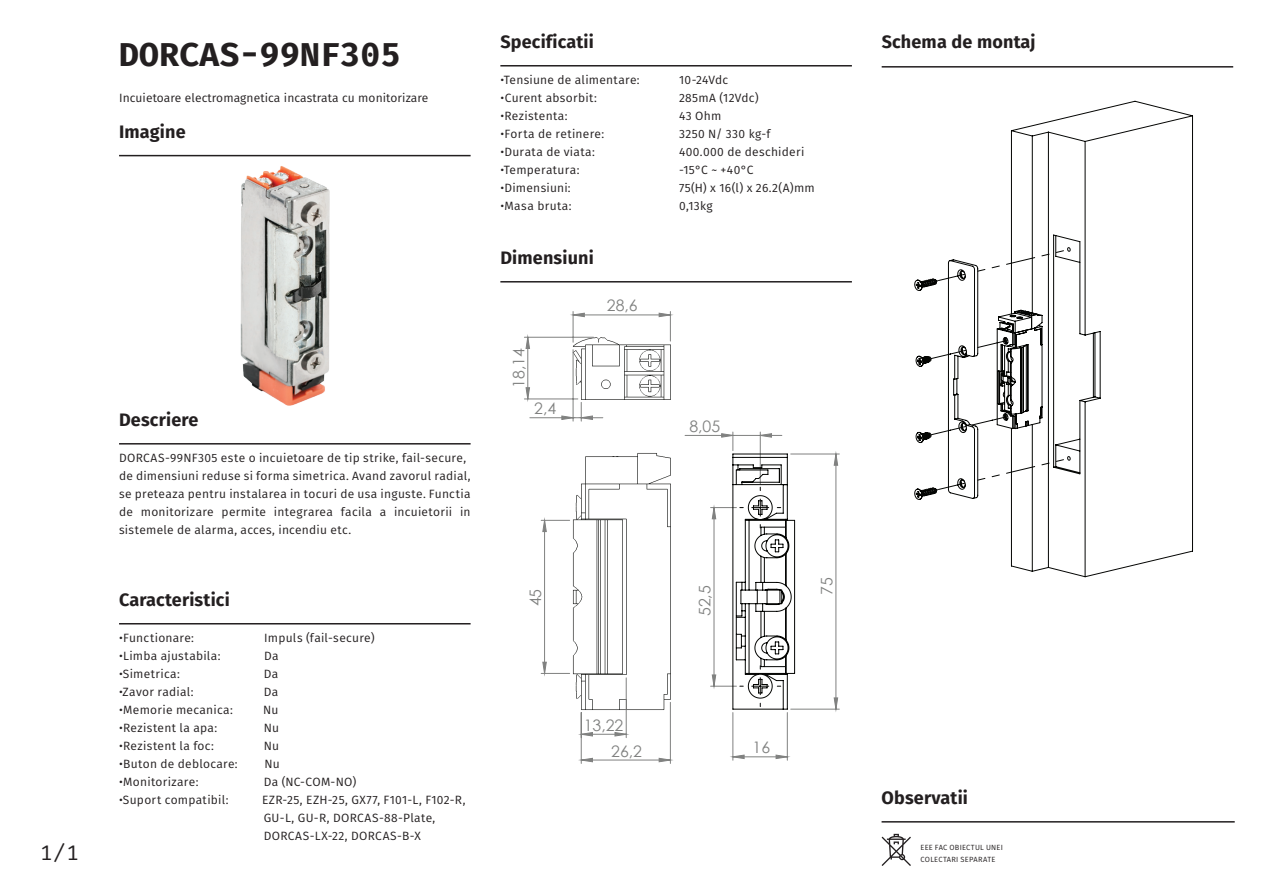
<style>
.page{position:relative;width:1263px;height:893px;background:#fff}
.page>*{position:absolute;margin:0;border:0;box-sizing:border-box;transform-origin:0 0}
.t1{font:700 33px "Fira Mono";letter-spacing:.01em;color:#231f20}
.t2{font:21px "Fira Mono";color:#231f20}
.t3{font:700 18px "Fira Sans";letter-spacing:.01em;color:#231f20}
.t4{font:15.9px "Century Gothic";color:#808180}
.t5{font:12px/18px "Fira Sans";letter-spacing:.02em;color:#231f20;text-align:justify}
.t6{font:7.5px/12px "Fira Sans";letter-spacing:.03em;color:#231f20}
</style>
<div class="page">
<hr style="left:119px;top:155px;width:352px;height:1px;background:#231f20">
<hr style="left:500px;top:65px;width:352px;height:2px;background:#231f20">
<hr style="left:119px;top:443px;width:352px;height:2px;background:#231f20">
<hr style="left:119px;top:623px;width:352px;height:1px;background:#231f20">
<hr style="left:500px;top:281px;width:352px;height:2px;background:#231f20">
<hr style="left:881px;top:821px;width:354px;height:2px;background:#231f20">
<svg style="left:881px;top:834px;width:30px;height:32px"></svg>
<img style="left:155px;top:156px;width:259px;height:250px">
<hr style="left:732px;top:712px;width:1px;height:48px;background:#808180">
<hr style="left:787px;top:712px;width:1px;height:48px;background:#808180">
<hr style="left:685px;top:435px;width:48px;height:1px;background:#808180">
<hr style="left:670px;top:311px;width:1px;height:30px;background:#808180">
<hr style="left:573px;top:311px;width:1px;height:31px;background:#808180">
<hr style="left:530px;top:417px;width:43px;height:1px;background:#808180">
<hr style="left:791px;top:709px;width:48px;height:1px;background:#808180">
<hr style="left:791px;top:454px;width:48px;height:1px;background:#808180">
<hr style="left:524px;top:399px;width:54px;height:1px;background:#808180">
<hr style="left:524px;top:337px;width:69px;height:1px;background:#808180">
<hr style="left:670px;top:702px;width:1px;height:61px;background:#808180">
<hr style="left:581px;top:712px;width:1px;height:51px;background:#808180">
<svg style="left:541px;top:313px;width:129px;height:425px"></svg>
<svg style="left:543px;top:454px;width:295px;height:255px"></svg>
<svg style="left:526px;top:337px;width:3px;height:62px"></svg>
<svg style="left:581px;top:758px;width:89px;height:4px"></svg>
<svg style="left:711px;top:432px;width:84px;height:326px"></svg>
<svg style="left:914px;top:100px;width:279px;height:478px"></svg>
<svg style="left:938px;top:482px;width:28px;height:8px"></svg>
<svg style="left:977px;top:457px;width:94px;height:24px"></svg>
<svg style="left:928px;top:414px;width:80px;height:24px"></svg>
<svg style="left:928px;top:350px;width:39px;height:12px"></svg>
<svg style="left:977px;top:338px;width:31px;height:10px"></svg>
<svg style="left:938px;top:274px;width:28px;height:7px"></svg>
<svg style="left:977px;top:248px;width:94px;height:24px"></svg>
<hr style="left:882px;top:66px;width:351px;height:2px;background:#231f20">
<p class="t2" style="left:40px;top:838px;width:40px">1/1</p>
<p class="t1" style="left:119px;top:31px;width:283px">DORCAS-99NF305</p>
<p class="t5" style="left:119px;top:88px;width:311px">Incuietoare electromagnetica incastrata cu monitorizare</p>
<p class="t3" style="left:119px;top:116px;width:68px">Imagine</p>
<p class="t3" style="left:119px;top:404px;width:81px">Descriere</p>
<p class="t5" style="left:119px;top:448px;width:349px">DORCAS-99NF305 este o incuietoare de tip strike, fail-secure,</p>
<p class="t5" style="left:119px;top:466px;width:353px">de dimensiuni reduse si forma simetrica. Avand zavorul radial, se preteaza pentru instalarea in tocuri de usa inguste. Functia de monitorizare permite integrarea facila a incuietorii in sistemele de alarma, acces, incendiu etc.</p>
<p class="t3" style="left:119px;top:584px;width:112px">Caracteristici</p>
<p class="t5" style="left:119px;top:628px;width:76px">•Functionare:</p>
<p class="t5" style="left:264px;top:628px;width:112px">Impuls (fail-secure)</p>
<p class="t5" style="left:119px;top:646px;width:103px">•Limba ajustabila:</p>
<p class="t5" style="left:264px;top:646px;width:16px">Da</p>
<p class="t5" style="left:119px;top:664px;width:62px">•Simetrica:</p>
<p class="t5" style="left:264px;top:664px;width:16px">Da</p>
<p class="t5" style="left:119px;top:682px;width:76px">•Zavor radial:</p>
<p class="t5" style="left:264px;top:682px;width:16px">Da</p>
<p class="t5" style="left:119px;top:700px;width:115px">•Memorie mecanica:</p>
<p class="t5" style="left:263px;top:700px;width:17px">Nu</p>
<p class="t5" style="left:119px;top:718px;width:100px">•Rezistent la apa:</p>
<p class="t5" style="left:264px;top:718px;width:17px">Nu</p>
<p class="t5" style="left:119px;top:736px;width:96px">•Rezistent la foc:</p>
<p class="t5" style="left:264px;top:736px;width:17px">Nu</p>
<p class="t5" style="left:119px;top:754px;width:120px">•Buton de deblocare:</p>
<p class="t5" style="left:265px;top:754px;width:17px">Nu</p>
<p class="t5" style="left:119px;top:772px;width:81px">•Monitorizare:</p>
<p class="t5" style="left:264px;top:772px;width:94px">Da (NC-COM-NO)</p>
<p class="t5" style="left:119px;top:790px;width:111px">•Suport compatibil:</p>
<p class="t5" style="left:262px;top:790px;width:205px">EZR-25, EZH-25, GX77, F101-L, F102-R,<br>GU-L, GU-R, DORCAS-88-Plate,</p>
<p class="t5" style="left:264px;top:826px;width:159px">DORCAS-LX-22, DORCAS-B-X</p>
<p class="t3" style="left:500px;top:26px;width:95px">Specificatii</p>
<p class="t5" style="left:500px;top:70px;width:141px">•Tensiune de alimentare:</p>
<p class="t5" style="left:679px;top:70px;width:51px">10-24Vdc</p>
<p class="t5" style="left:500px;top:88px;width:98px">•Curent absorbit:</p>
<p class="t5" style="left:679px;top:88px;width:81px">285mA (12Vdc)</p>
<p class="t5" style="left:500px;top:106px;width:69px">•Rezistenta:</p>
<p class="t5" style="left:679px;top:106px;width:44px">43 Ohm</p>
<p class="t5" style="left:500px;top:124px;width:105px">•Forta de retinere:</p>
<p class="t5" style="left:679px;top:124px;width:93px">3250 N/ 330 kg-f</p>
<p class="t5" style="left:500px;top:142px;width:96px">•Durata de viata:</p>
<p class="t5" style="left:679px;top:142px;width:127px">400.000 de deschideri</p>
<p class="t5" style="left:500px;top:160px;width:81px">•Temperatura:</p>
<p class="t5" style="left:679px;top:160px;width:76px">-15°C ~ +40°C</p>
<p class="t5" style="left:500px;top:178px;width:72px">•Dimensiuni:</p>
<p class="t5" style="left:679px;top:178px;width:137px">75(H) x 16(l) x 26.2(A)mm</p>
<p class="t5" style="left:500px;top:196px;width:73px">•Masa bruta:</p>
<p class="t5" style="left:679px;top:196px;width:35px">0,13kg</p>
<p class="t3" style="left:500px;top:242px;width:95px">Dimensiuni</p>
<h3 class="t4" style="left:607px;top:295px;width:32px">28,6</h3>
<h3 class="t4" style="left:507px;top:388px;width:41px;rotate:-90deg">18,14</h3>
<h3 class="t4" style="left:534px;top:397px;width:23px">2,4</h3>
<h3 class="t4" style="left:689px;top:415px;width:32px">8,05</h3>
<h3 class="t4" style="left:524px;top:606px;width:19px;rotate:-90deg">45</h3>
<h3 class="t4" style="left:584px;top:714px;width:41px">13,22</h3>
<h3 class="t4" style="left:611px;top:740px;width:32px">26,2</h3>
<h3 class="t4" style="left:694px;top:616px;width:32px;rotate:-90deg">52,5</h3>
<h3 class="t4" style="left:753px;top:736px;width:19px">16</h3>
<h3 class="t4" style="left:816px;top:595px;width:19px;rotate:-90deg">75</h3>
<p class="t3" style="left:882px;top:26px;width:155px">Schema de montaj</p>
<p class="t3" style="left:881px;top:782px;width:88px">Observatii</p>
<p class="t6" style="left:920px;top:841px;width:84px">EEE FAC OBIECTUL UNEI<br>COLECTARI SEPARATE</p>
</div>
